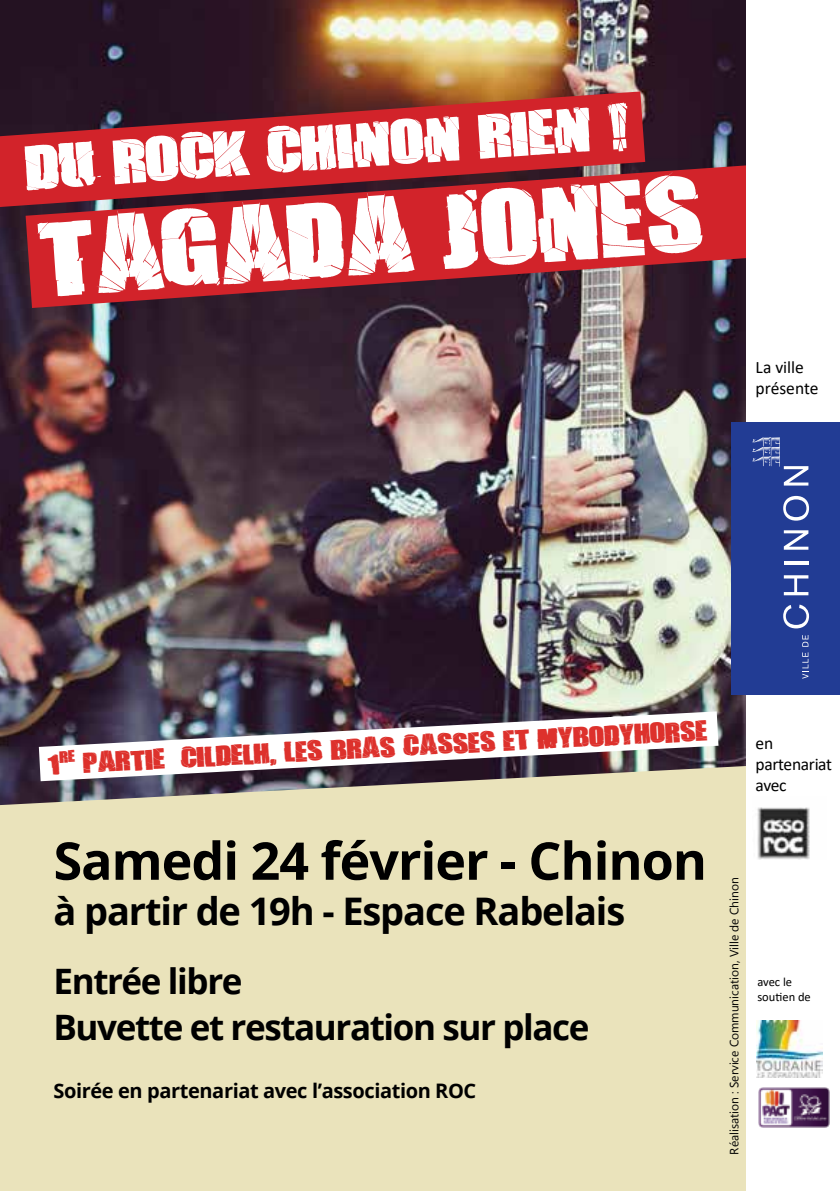
<style>
.page{position:relative;width:840px;height:1191px;background:#fff}
.page>*{position:absolute;margin:0;border:0;box-sizing:border-box;transform-origin:0 0}
.t1{font:700 52px "Open Sans";letter-spacing:-.02em;color:#000}
.t2{font:700 38px "Open Sans";letter-spacing:-.03em;color:#000}
.t3{font:700 35px/45.6px "Open Sans";letter-spacing:-.04em;color:#000}
.t4{font:34px "BREAKIT";color:#dd312c}
.t5{font:700 20px "Open Sans";letter-spacing:-.02em;color:#000}
.t6{font:17.6px/21px "Calibri";letter-spacing:-.02em;color:#000}
.t7{font:17.6px/21px "Calibri";color:#000}
.t8{font:12.4px/15px "Calibri";color:#000}
.t9{font:12px "Myanmar Text";color:#000}
</style>
<div class="page">
<img style="left:0;top:0;width:746px;height:765px">
<svg style="left:0;top:91px;width:645px;height:116px;background:#7a2928"></svg>
<div style="left:0;top:765px;width:746px;height:426px;background:#eae3bb"></div>
<svg style="left:25px;top:102px;width:602px;height:88px"></svg>
<svg style="left:26px;top:162px;width:720px;height:146px;background:#90434c"></svg>
<svg style="left:37px;top:172px;width:665px;height:124px"></svg>
<img style="left:756px;top:1020px;width:66px;height:57px">
<img style="left:758px;top:1087px;width:71px;height:40px">
<div style="left:731px;top:422px;width:108px;height:272px;background:#223c94"></div>
<svg style="left:783px;top:604px;width:25px;height:24px"></svg>
<svg style="left:783px;top:575px;width:25px;height:20px"></svg>
<hr style="left:783px;top:561px;width:25px;height:3px;background:#fff">
<svg style="left:783px;top:530px;width:25px;height:20px"></svg>
<svg style="left:783px;top:496px;width:25px;height:24px"></svg>
<svg style="left:802px;top:652px;width:6px;height:27px"></svg>
<svg style="left:802px;top:635px;width:6px;height:11px"></svg>
<svg style="left:752px;top:437px;width:56px;height:48px"></svg>
<img style="left:757px;top:807px;width:53px;height:52px">
<img style="left:39px;top:711px;width:679px;height:70px">
<h3 class="t7" style="left:755px;top:357px;width:64px">La ville présente</h3>
<h3 class="t4" style="left:48px;top:751px;width:660px;rotate:-3deg">1<sup>re</sup> partie :CILDELH, LES BRAS CASSES et MYBODYHORSE</h3>
<h1 class="t1" style="left:53px;top:824px;width:654px">Samedi 24 février - Chinon</h1>
<h2 class="t2" style="left:53px;top:884px;width:573px">à partir de 19h - Espace Rabelais</h2>
<h3 class="t3" style="left:53px;top:958px;width:537px">Entrée libre<br>Buvette et restauration sur place</h3>
<h3 class="t5" style="left:53px;top:1077px;width:424px">Soirée en partenariat avec l’association ROC</h3>
<h3 class="t6" style="left:755px;top:732px;width:78px">en partenariat avec</h3>
<p class="t9" style="left:726px;top:1154px;width:279px;rotate:-90deg">Réalisation : Service Communication, Ville de Chinon</p>
<p class="t8" style="left:757px;top:974px;width:55px">avec le soutien de</p>
</div>
